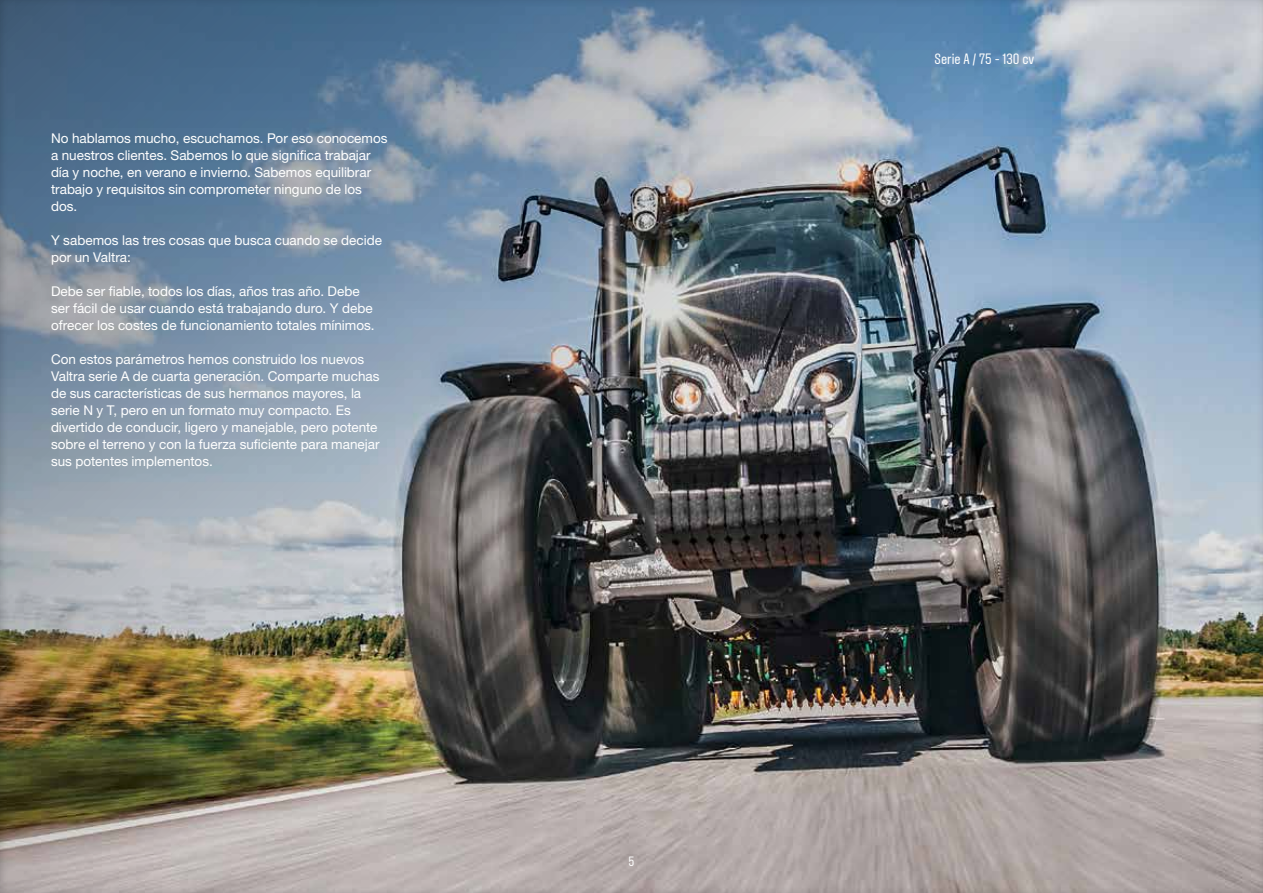
<style>
.page{position:relative;width:1263px;height:893px;background:#fff}
.page>*{position:absolute;margin:0;border:0;box-sizing:border-box;transform-origin:0 0}
.t1{font:15px "Aveny T";color:#fff}
.t2{font:13.5px/17px "Helvetica Neue LT Std";color:#fff}
.t3{font:13.5px "Aveny T";color:#fff}
</style>
<div class="page">
<img style="left:0;top:0;width:1263px;height:893px">
<p class="t2" style="left:51px;top:129px;width:338px">No hablamos mucho, escuchamos. Por eso conocemos a nuestros clientes. Sabemos lo que significa trabajar día y noche, en verano e invierno. Sabemos equilibrar trabajo y requisitos sin comprometer ninguno de los dos.</p>
<p class="t2" style="left:51px;top:231px;width:332px">Y sabemos las tres cosas que busca cuando se decide por un Valtra:</p>
<p class="t2" style="left:51px;top:282px;width:325px">Debe ser fiable, todos los días, años tras año. Debe ser fácil de usar cuando está trabajando duro. Y debe ofrecer los costes de funcionamiento totales mínimos.</p>
<p class="t2" style="left:51px;top:350px;width:330px">Con estos parámetros hemos construido los nuevos Valtra serie A de cuarta generación. Comparte muchas de sus características de sus hermanos mayores, la serie N y T, pero en un formato muy compacto. Es divertido de conducir, ligero y manejable, pero potente sobre el terreno y con la fuerza suficiente para manejar sus potentes implementos.</p>
<p class="t3" style="left:628px;top:854px;width:7px">5</p>
<p class="t1" style="left:934px;top:50px;width:101px">Serie A / 75 - 130 cv</p>
</div>
